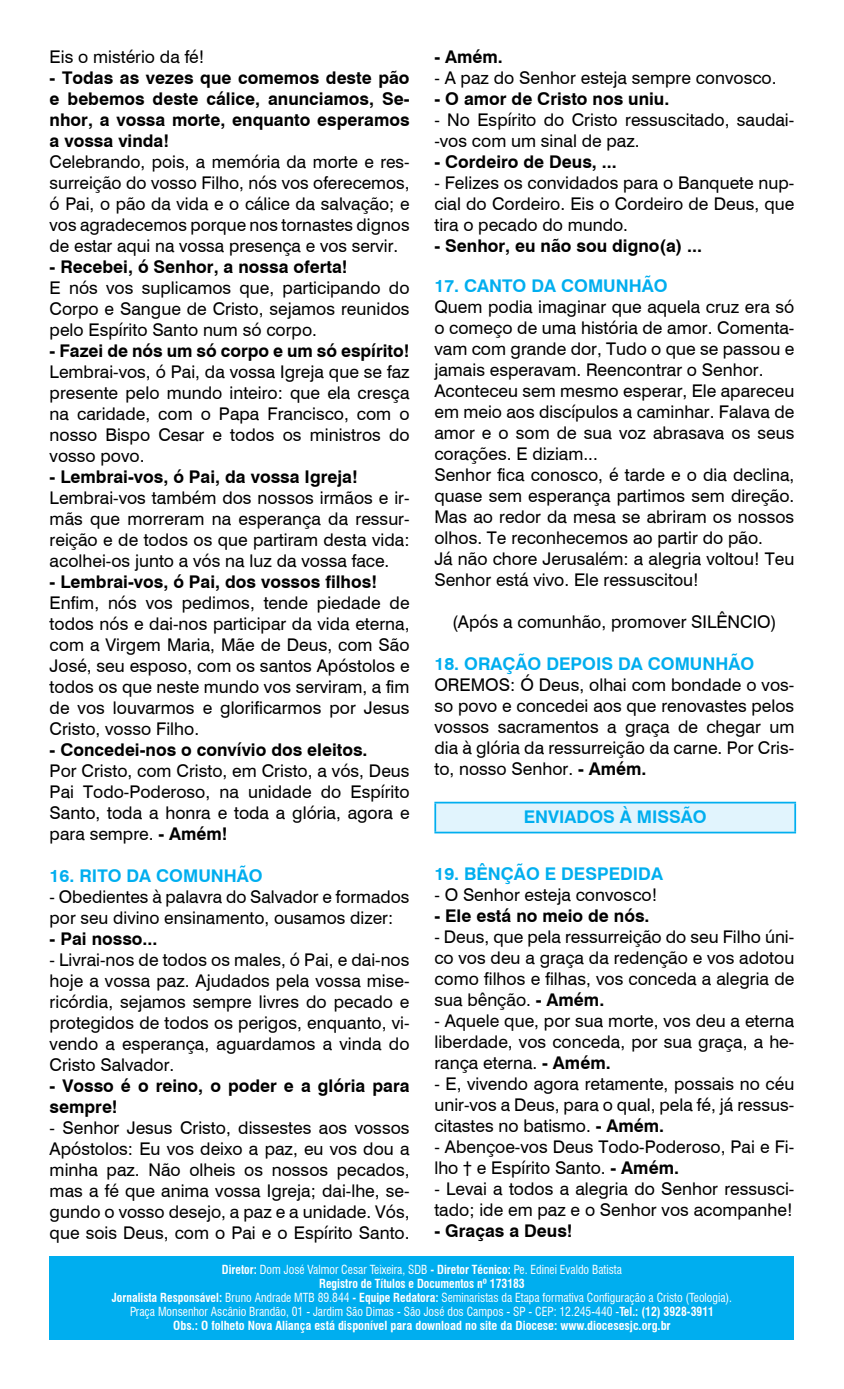
<style>
.page{position:relative;width:844px;height:1389px;background:#fff}
.page>*{position:absolute;margin:0;border:0;box-sizing:border-box;transform-origin:0 0}
.t1{font:17.5px/21px "Swiss 721 BT";color:#000;text-align:justify}
.t2{font:700 17.5px/21px "Swiss 721 BT";color:#000;text-align:justify}
.t3{font:700 17.5px "Swiss 721 BT";color:#00aeef}
.t4{font:condensed 12.25px/14px "Swiss 721 BT";color:#fff;text-align:center;scale:.95 1}
.s1{font-weight:700}
</style>
<div class="page">
<div style="left:50px;top:1256px;width:744px;height:83px;background:#00aeef"></div>
<div style="left:435px;top:803px;width:360px;height:30px;background:#e1f4fd"></div>
<hr style="left:434px;top:802px;width:361px;height:1px;background:#00aeef">
<hr style="left:434px;top:803px;width:2px;height:29px;background:#00aeef">
<svg style="left:794px;top:803px;width:1px;height:29px"></svg>
<hr style="left:434px;top:832px;width:361px;height:1px;background:#00aeef">
<p class="t1" style="left:50px;top:46px;width:156px">Eis o mistério da fé!</p>
<p class="t2" style="left:50px;top:67px;width:361px">- Todas as vezes que comemos deste pão e bebemos deste cálice, anunciamos, Se&shy;nhor, a vossa morte, enquanto esperamos a vossa vinda!</p>
<p class="t1" style="left:50px;top:151px;width:361px">Celebrando, pois, a memória da morte e res&shy;surreição do vosso Filho, nós vos oferecemos, ó Pai, o pão da vida e o cálice da salvação; e vos agradecemos porque nos tornastes dignos de estar aqui na vossa presença e vos servir.</p>
<p class="t2" style="left:50px;top:256px;width:299px">- Recebei, ó Senhor, a nossa oferta!</p>
<p class="t1" style="left:50px;top:277px;width:361px">E nós vos suplicamos que, participando do Corpo e Sangue de Cristo, sejamos reunidos pelo Espírito Santo num só corpo.</p>
<p class="t2" style="left:50px;top:340px;width:361px">- Fazei de nós um só corpo e um só espírito!</p>
<p class="t1" style="left:50px;top:361px;width:361px">Lembrai-vos, ó Pai, da vossa Igreja que se faz presente pelo mundo inteiro: que ela cresça na caridade, com o Papa Francisco, com o nosso Bispo Cesar e todos os ministros do vosso povo.</p>
<p class="t2" style="left:50px;top:466px;width:309px">- Lembrai-vos, ó Pai, da vossa Igreja!</p>
<p class="t1" style="left:50px;top:487px;width:361px">Lembrai-vos também dos nossos irmãos e ir&shy;mãs que morreram na esperança da ressur&shy;reição e de todos os que partiram desta vida: acolhei-os junto a vós na luz da vossa face.</p>
<p class="t2" style="left:50px;top:571px;width:329px">- Lembrai-vos, ó Pai, dos vossos filhos!</p>
<p class="t1" style="left:50px;top:592px;width:361px">Enfim, nós vos pedimos, tende piedade de todos nós e dai-nos participar da vida eterna, com a Virgem Maria, Mãe de Deus, com São José, seu esposo, com os santos Apóstolos e todos os que neste mundo vos serviram, a fim de vos louvarmos e glorificarmos por Jesus Cristo, vosso Filho.</p>
<p class="t2" style="left:50px;top:739px;width:319px">- Concedei-nos o convívio dos eleitos.</p>
<p class="t1" style="left:50px;top:760px;width:361px">Por Cristo, com Cristo, em Cristo, a vós, Deus Pai Todo-Poderoso, na unidade do Espírito Santo, toda a honra e toda a glória, agora e para sempre. <span class="s1">- Amém!</span></p>
<p class="t3" style="left:50px;top:865px;width:214px">16. RITO DA COMUNHÃO</p>
<p class="t1" style="left:50px;top:886px;width:361px">- Obedientes à palavra do Salvador e formados por seu divino ensinamento, ousamos dizer:</p>
<p class="t2" style="left:50px;top:928px;width:109px">- Pai nosso...</p>
<p class="t1" style="left:50px;top:949px;width:361px">- Livrai-nos de todos os males, ó Pai, e dai-nos hoje a vossa paz. Ajudados pela vossa mise&shy;ricórdia, sejamos sempre livres do pecado e protegidos de todos os perigos, enquanto, vi&shy;vendo a esperança, aguardamos a vinda do Cristo Salvador.</p>
<p class="t2" style="left:50px;top:1075px;width:361px">- Vosso é o reino, o poder e a glória para sempre!</p>
<p class="t1" style="left:50px;top:1117px;width:361px">- Senhor Jesus Cristo, dissestes aos vossos Apóstolos: Eu vos deixo a paz, eu vos dou a minha paz. Não olheis os nossos pecados, mas a fé que anima vossa Igreja; dai-lhe, se&shy;gundo o vosso desejo, a paz e a unidade. Vós, que sois Deus, com o Pai e o Espírito Santo.</p>
<p class="t2" style="left:434px;top:46px;width:70px">- Amém.</p>
<p class="t1" style="left:434px;top:67px;width:343px">- A paz do Senhor esteja sempre convosco.</p>
<p class="t2" style="left:434px;top:88px;width:236px">- O amor de Cristo nos uniu.</p>
<p class="t1" style="left:434px;top:109px;width:361px">- No Espírito do Cristo ressuscitado, saudai--vos com um sinal de paz.</p>
<p class="t2" style="left:434px;top:151px;width:184px">- Cordeiro de Deus, ...</p>
<p class="t1" style="left:434px;top:172px;width:361px">- Felizes os convidados para o Banquete nup&shy;cial do Cordeiro. Eis o Cordeiro de Deus, que tira o pecado do mundo.</p>
<p class="t2" style="left:434px;top:235px;width:269px">- Senhor, eu não sou digno(a) ...</p>
<p class="t3" style="left:434px;top:275px;width:235px">17. CANTO DA COMUNHÃO</p>
<p class="t1" style="left:434px;top:296px;width:361px;text-align:left">Quem podia imaginar que aquela cruz era só o começo de uma história de amor. Comenta&shy;vam com grande dor, Tudo o que se passou e jamais esperavam. Reencontrar o Senhor.<br>Aconteceu sem mesmo esperar, Ele apareceu em meio aos discípulos a caminhar. Falava de amor e o som de sua voz abrasava os seus corações. E diziam...<br>Senhor fica conosco, é tarde e o dia declina, quase sem esperança partimos sem direção.<br>Mas ao redor da mesa se abriram os nossos olhos. Te reconhecemos ao partir do pão.<br>Já não chore Jerusalém: a alegria voltou! Teu Senhor está vivo. Ele ressuscitou!</p>
<p class="t1" style="left:452px;top:611px;width:326px">(Após a comunhão, promover SILÊNCIO)</p>
<p class="t3" style="left:434px;top:653px;width:321px">18. ORAÇÃO DEPOIS DA COMUNHÃO</p>
<p class="t1" style="left:434px;top:674px;width:361px">OREMOS: Ó Deus, olhai com bondade o vos&shy;so povo e concedei aos que renovastes pelos vossos sacramentos a graça de chegar um dia à glória da ressurreição da carne. Por Cris&shy;to, nosso Senhor. <span class="s1">- Amém.</span></p>
<p class="t3" style="left:523px;top:806px;width:184px">ENVIADOS À MISSÃO</p>
<p class="t3" style="left:434px;top:863px;width:230px">19. BÊNÇÃO E DESPEDIDA</p>
<p class="t1" style="left:434px;top:884px;width:224px">- O Senhor esteja convosco!</p>
<p class="t2" style="left:434px;top:905px;width:216px">- Ele está no meio de nós.</p>
<p class="t1" style="left:434px;top:926px;width:361px">- Deus, que pela ressurreição do seu Filho úni&shy;co vos deu a graça da redenção e vos adotou como filhos e filhas, vos conceda a alegria de sua bênção. <span class="s1">- Amém.</span></p>
<p class="t1" style="left:434px;top:1010px;width:361px">- Aquele que, por sua morte, vos deu a eterna liberdade, vos conceda, por sua graça, a he&shy;rança eterna. <span class="s1">- Amém.</span></p>
<p class="t1" style="left:434px;top:1073px;width:361px">- E, vivendo agora retamente, possais no céu unir-vos a Deus, para o qual, pela fé, já ressus&shy;citastes no batismo. <span class="s1">- Amém.</span></p>
<p class="t1" style="left:434px;top:1136px;width:361px">- Abençoe-vos Deus Todo-Poderoso, Pai e Fi&shy;lho † e Espírito Santo. <span class="s1">- Amém.</span></p>
<p class="t1" style="left:434px;top:1178px;width:361px">- Levai a todos a alegria do Senhor ressusci&shy;tado; ide em paz e o Senhor vos acompanhe!</p>
<p class="t2" style="left:434px;top:1220px;width:140px">- Graças a Deus!</p>
<p class="t4" style="left:112px;top:1263px;width:654px"><span class="s1">Diretor:</span> Dom José Valmor Cesar Teixeira, SDB <span class="s1">- Diretor Técnico:</span> Pe. Edinei Evaldo Batista<br><span class="s1">Registro de Títulos e Documentos nº 173183<br>Jornalista Responsável:</span> Bruno Andrade MTB 89.844 <span class="s1">- Equipe Redatora:</span> Seminaristas da Etapa formativa Configuração a Cristo (Teologia).<br>Praça Monsenhor Ascânio Brandão, 01 - Jardim São Dimas - São José dos Campos - SP - CEP: 12.245-440 -<span class="s1">Tel.: (12) 3928-3911<br>Obs.: O folheto Nova Aliança está disponível para download no site da Diocese: www.diocesesjc.org.br</span></p>
</div>
